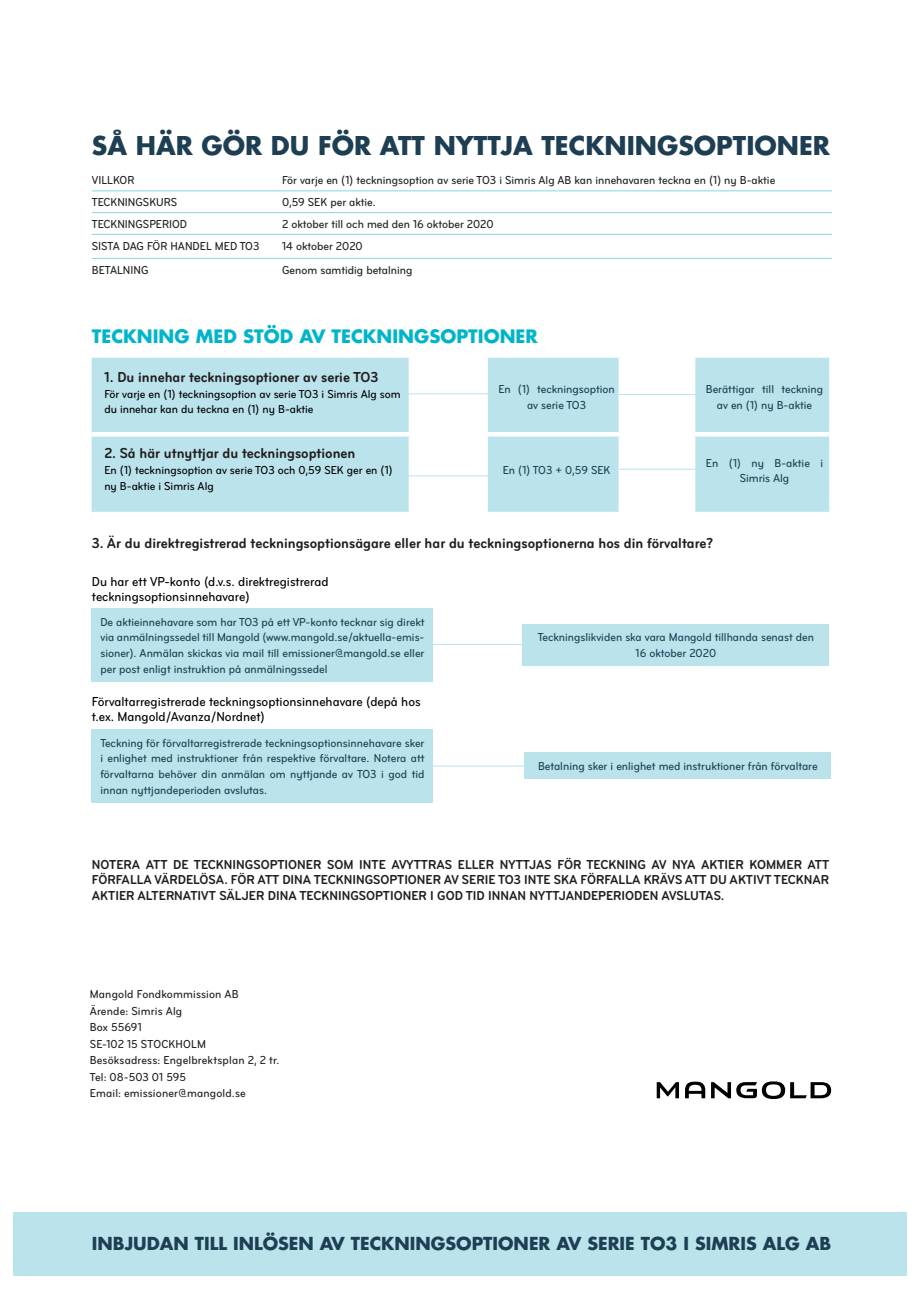
<style>
.page{position:relative;width:919px;height:1289px;background:#fff}
.page>*{position:absolute;margin:0;border:0;box-sizing:border-box;transform-origin:0 0}
.Rubrik1_24_26{font:700 25.2px "Futura Std";color:#1e3f53}
.Rubrik5_11_13{font:700 18px "Futura Std";color:#00b5cb}
.Bröd_Rubrik_3{font:700 17.4px "Futura Std";color:#1e3f53}
.Rubrik4_8_9_-_SemiBo{font:700 condensed 15px "Bryant";color:#231f20}
.Bröd_Rubrik_3-2{font:700 condensed 13.5px/15.8px "Bryant";color:#231f20;text-align:justify}
.Bröd1_8_5_9_5{font:500 condensed 13.5px/15.8px "Bryant";color:#000}
.Bröd1_8_5_9_5-2{font:500 condensed 12px/15.8px "Bryant";color:#1e3f53;text-align:center}
.Bröd1_8_5_9_5-3{font:500 condensed 12px "Bryant";color:#231f20}
.Bröd1_8_5_9_5-4{font:500 condensed 12px/15.8px "Bryant";color:#000}
.villkor_text_5_mm{font:500 condensed 12px "Bryant";letter-spacing:.015em;color:#231f20}
.Rubrik6_8_9_-_Regula{font:500 condensed 12px "Bryant";color:#231f20}
</style>
<div class="page">
<div style="left:92px;top:358px;width:737px;height:154px;background:#bbe3ec"></div>
<svg style="left:413px;top:358px;width:277px;height:154px"></svg>
<div style="left:408px;top:358px;width:5px;height:74px;background:#fff"></div>
<div style="left:483px;top:358px;width:5px;height:74px;background:#fff"></div>
<div style="left:618px;top:358px;width:5px;height:74px;background:#fff"></div>
<div style="left:690px;top:358px;width:5px;height:74px;background:#fff"></div>
<hr style="left:92px;top:432px;width:319px;height:4px;background:#fff">
<hr style="left:411px;top:432px;width:74px;height:4px;background:#fff">
<div style="left:408px;top:436px;width:5px;height:76px;background:#fff"></div>
<hr style="left:485px;top:432px;width:135px;height:4px;background:#fff">
<div style="left:483px;top:436px;width:5px;height:76px;background:#fff"></div>
<hr style="left:620px;top:432px;width:73px;height:4px;background:#fff">
<div style="left:618px;top:436px;width:5px;height:76px;background:#fff"></div>
<hr style="left:693px;top:432px;width:136px;height:4px;background:#fff">
<div style="left:690px;top:436px;width:5px;height:76px;background:#fff"></div>
<hr style="left:92px;top:191px;width:190px;height:1px;background:#8bd4e1">
<hr style="left:92px;top:212px;width:190px;height:1px;background:#8bd4e1">
<hr style="left:92px;top:234px;width:190px;height:1px;background:#8bd4e1">
<hr style="left:282px;top:191px;width:550px;height:1px;background:#8bd4e1">
<hr style="left:282px;top:212px;width:550px;height:1px;background:#8bd4e1">
<hr style="left:282px;top:234px;width:550px;height:1px;background:#8bd4e1">
<hr style="left:92px;top:258px;width:190px;height:1px;background:#8bd4e1">
<hr style="left:282px;top:258px;width:550px;height:1px;background:#8bd4e1">
<div style="left:92px;top:608px;width:341px;height:73px;background:#bbe3ec"></div>
<hr style="left:431px;top:765px;width:93px;height:1px;background:#bbe3ec">
<hr style="left:433px;top:644px;width:89px;height:1px;background:#bbe3ec">
<div style="left:92px;top:729px;width:341px;height:73px;background:#bbe3ec"></div>
<div style="left:522px;top:624px;width:307px;height:41px;background:#bbe3ec"></div>
<svg style="left:656px;top:1082px;width:23px;height:16px"></svg>
<svg style="left:685px;top:1081px;width:20px;height:17px"></svg>
<svg style="left:711px;top:1081px;width:120px;height:18px"></svg>
<div style="left:524px;top:752px;width:307px;height:26px;background:#bbe3ec"></div>
<div style="left:13px;top:1212px;width:893px;height:64px;background:#bbe3ec"></div>
<hr style="left:619px;top:394px;width:76px;height:1px;background:#bbe3ec">
<hr style="left:619px;top:469px;width:76px;height:1px;background:#bbe3ec">
<hr style="left:408px;top:475px;width:80px;height:1px;background:#bbe3ec">
<hr style="left:408px;top:393px;width:80px;height:1px;background:#bbe3ec">
<p class="Rubrik1_24_26" style="left:92px;top:129px;width:739px">SÅ HÄR GÖR DU FÖR ATT NYTTJA TECKNINGSOPTIONER</p>
<p class="Rubrik6_8_9_-_Regula" style="left:92px;top:173px;width:44px">VILLKOR</p>
<p class="Bröd1_8_5_9_5-3" style="left:282px;top:173px;width:494px">För varje en (1) teckningsoption av serie TO3 i Simris Alg AB kan innehavaren teckna en (1) ny B-aktie</p>
<p class="Rubrik6_8_9_-_Regula" style="left:92px;top:195px;width:87px">TECKNINGSKURS</p>
<p class="Bröd1_8_5_9_5-3" style="left:282px;top:195px;width:95px">0,59 SEK per aktie.</p>
<p class="Rubrik6_8_9_-_Regula" style="left:92px;top:217px;width:97px">TECKNINGSPERIOD</p>
<p class="Bröd1_8_5_9_5-3" style="left:282px;top:217px;width:213px">2 oktober till och med den 16 oktober 2020</p>
<p class="Rubrik6_8_9_-_Regula" style="left:92px;top:238px;width:169px">SISTA DAG FÖR HANDEL MED TO3</p>
<p class="Bröd1_8_5_9_5-3" style="left:282px;top:238px;width:82px">14 oktober 2020</p>
<p class="Rubrik6_8_9_-_Regula" style="left:92px;top:262px;width:58px">BETALNING</p>
<p class="Bröd1_8_5_9_5-3" style="left:282px;top:262px;width:132px">Genom samtidig betalning</p>
<p class="Rubrik5_11_13" style="left:92px;top:325px;width:447px">TECKNING MED STÖD AV TECKNINGSOPTIONER</p>
<p class="Rubrik4_8_9_-_SemiBo" style="left:104px;top:367px;width:276px">1. Du innehar teckningsoptioner av serie TO3</p>
<p class="Bröd1_8_5_9_5-4" style="left:104px;top:385px;width:298px">För varje en (1) teckningsoption av serie TO3 i Simris Alg som du innehar kan du teckna en (1) ny B-aktie</p>
<p class="Bröd1_8_5_9_5-2" style="left:498px;top:381px;width:118px">En (1) teckningsoption av serie TO3</p>
<p class="Bröd1_8_5_9_5-2" style="left:705px;top:381px;width:119px">Berättigar till teckning av en (1) ny B-aktie</p>
<p class="Rubrik4_8_9_-_SemiBo" style="left:104px;top:444px;width:253px">2. Så här utnyttjar du teckningsoptionen</p>
<p class="Bröd1_8_5_9_5-4" style="left:104px;top:462px;width:290px">En (1) teckningsoption av serie TO3 och 0,59 SEK ger en (1) ny B-aktie i Simris Alg</p>
<p class="Bröd1_8_5_9_5-2" style="left:502px;top:462px;width:109px">En (1) TO3 + 0,59 SEK</p>
<p class="Bröd1_8_5_9_5-2" style="left:705px;top:455px;width:119px">En (1) ny B-aktie i<br>Simris Alg</p>
<p class="Rubrik4_8_9_-_SemiBo" style="left:92px;top:534px;width:622px">3. Är du direktregistrerad teckningsoptionsägare eller har du teckningsoptionerna hos din förvaltare?</p>
<p class="Bröd1_8_5_9_5" style="left:92px;top:573px;width:238px">Du har ett VP-konto (d.v.s. direktregistrerad teckningsoptionsinnehavare)</p>
<p class="Bröd1_8_5_9_5-2" style="left:100px;top:614px;width:325px;text-align:justify">De aktieinnehavare som har TO3 på ett VP-konto tecknar sig direkt via anmälningssedel till Mangold (www.mangold.se/aktuella-emis&shy;sioner). Anmälan skickas via mail till emissioner@mangold.se eller per post enligt instruktion på anmälningssedel</p>
<p class="Bröd1_8_5_9_5" style="left:92px;top:693px;width:330px">Förvaltarregistrerade teckningsoptionsinnehavare (depå hos t.ex. Mangold/Avanza/Nordnet)</p>
<p class="Bröd1_8_5_9_5-2" style="left:100px;top:734px;width:325px;text-align:justify">Teckning för förvaltarregistrerade teckningsoptionsinnehavare sker i enlighet med instruktioner från respektive förvaltare. Notera att förvaltarna behöver din anmälan om nyttjande av TO3 i god tid innan nyttjandeperioden avslutas.</p>
<p class="Bröd1_8_5_9_5-2" style="left:537px;top:629px;width:278px">Teckningslikviden ska vara Mangold tillhanda senast den</p>
<p class="Bröd1_8_5_9_5-2" style="left:635px;top:645px;width:82px">16 oktober 2020</p>
<p class="Bröd1_8_5_9_5-2" style="left:538px;top:758px;width:281px">Betalning sker i enlighet med instruktioner från förvaltare</p>
<p class="Bröd_Rubrik_3-2" style="left:92px;top:856px;width:738px">NOTERA ATT DE TECKNINGSOPTIONER SOM INTE AVYTTRAS ELLER NYTTJAS FÖR TECKNING AV NYA AKTIER KOMMER ATT FÖRFALLA VÄRDELÖSA. FÖR ATT DINA TECKNINGSOPTIONER AV SERIE TO3 INTE SKA FÖRFALLA KRÄVS ATT DU AKTIVT TECKNAR AKTIER ALTERNATIVT SÄLJER DINA TECKNINGSOPTIONER I GOD TID INNAN NYTTJANDEPERIODEN AVSLUTAS.</p>
<p class="villkor_text_5_mm" style="left:90px;top:986px;width:150px">Mangold Fondkommission AB</p>
<p class="villkor_text_5_mm" style="left:90px;top:1003px;width:94px">Ärende: Simris Alg</p>
<p class="villkor_text_5_mm" style="left:90px;top:1019px;width:53px">Box 55691</p>
<p class="villkor_text_5_mm" style="left:90px;top:1036px;width:118px">SE-102 15 STOCKHOLM</p>
<p class="villkor_text_5_mm" style="left:90px;top:1052px;width:191px">Besöksadress: Engelbrektsplan 2, 2 tr.</p>
<p class="villkor_text_5_mm" style="left:90px;top:1069px;width:98px">Tel: 08-503 01 595</p>
<p class="villkor_text_5_mm" style="left:90px;top:1085px;width:157px">Email: emissioner@mangold.se</p>
<p class="Bröd_Rubrik_3" style="left:92px;top:1231px;width:740px">INBJUDAN TILL INLÖSEN AV TECKNINGSOPTIONER AV SERIE TO3 I SIMRIS ALG AB</p>
</div>
